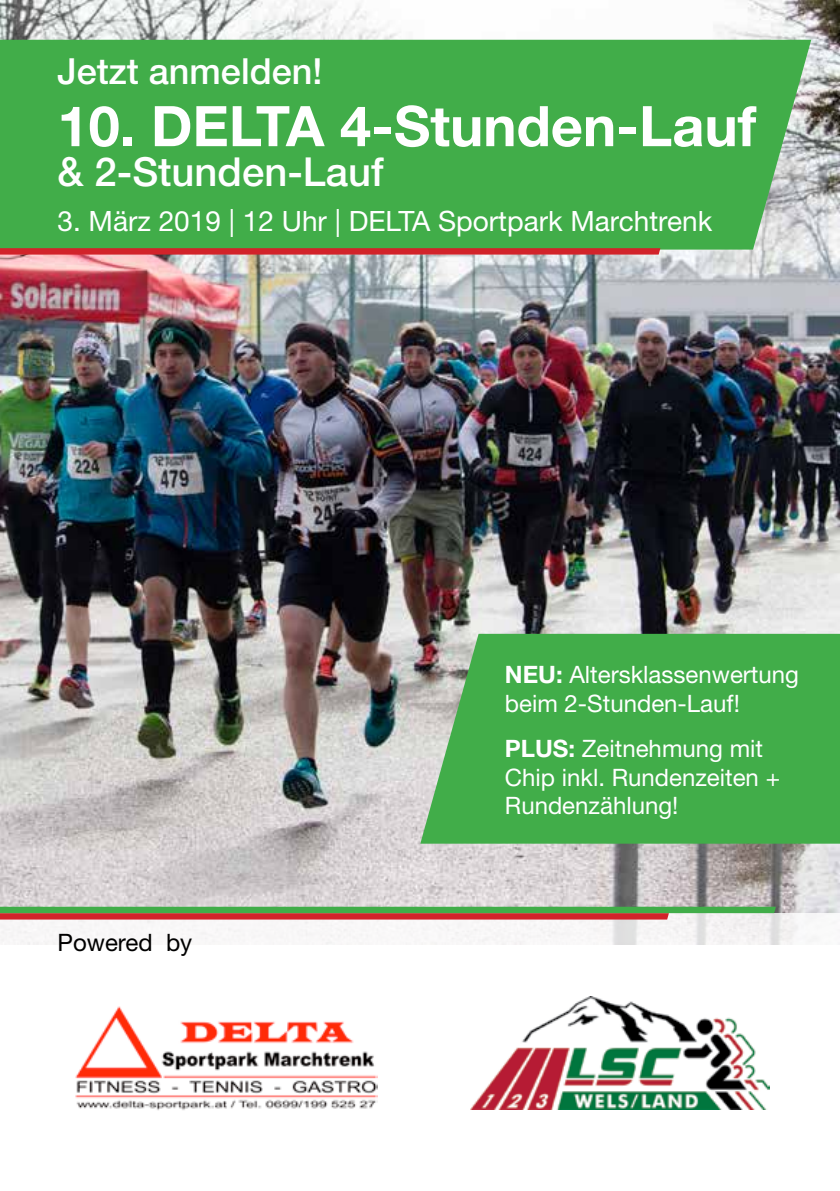
<style>
.page{position:relative;width:840px;height:1191px;background:#fff}
.page>*{position:absolute;margin:0;border:0;box-sizing:border-box;transform-origin:0 0}
.t1{font:700 56px "Helvetica Neue LT Pro";color:#fff}
.t2{font:500 40px "Helvetica Neue LT Pro";color:#fff}
.t3{font:500 36px "Helvetica Neue LT Pro";color:#fff}
.t4{font:28px "Helvetica Neue LT Pro";color:#fff}
.t5{font:24px/28.8px "Helvetica Neue LT Pro";color:#fff}
.t6{font:24px "Helvetica Neue LT Pro";color:#000}
.s1{font-weight:700}
</style>
<div class="page">
<img style="left:0;top:0;width:839px;height:913px">
<img style="left:470px;top:996px;width:299px;height:113px">
<div style="left:0;top:40px;width:810px;height:210px;background:#41ad49"></div>
<svg style="left:420px;top:634px;width:419px;height:209px;background:#49ad50"></svg>
<svg style="left:0;top:248px;width:660px;height:6px;background:#cd272a"></svg>
<img style="left:75px;top:1006px;width:302px;height:105px">
<svg style="left:0;top:906px;width:775px;height:13px;background:#8c7f50"></svg>
<h3 class="t3" style="left:57px;top:49px;width:266px">Jetzt anmelden!</h3>
<h1 class="t1" style="left:57px;top:91px;width:700px">10. DELTA 4-Stunden-Lauf</h1>
<h2 class="t2" style="left:57px;top:148px;width:327px">&amp; 2-Stunden-Lauf</h2>
<p class="t4" style="left:57px;top:204px;width:656px">3. März 2019 | 12 Uhr | DELTA Sportpark Marchtrenk</p>
<p class="t6" style="left:57px;top:927px;width:136px">Powered by</p>
<p class="t5" style="left:504px;top:659px;width:295px"><span class="s1">NEU:</span> Altersklassenwertung beim 2-Stunden-Lauf!</p>
<p class="t5" style="left:504px;top:733px;width:276px"><span class="s1">PLUS:</span> Zeitnehmung mit<br>Chip inkl. Rundenzeiten +<br>Rundenzählung!</p>
</div>
